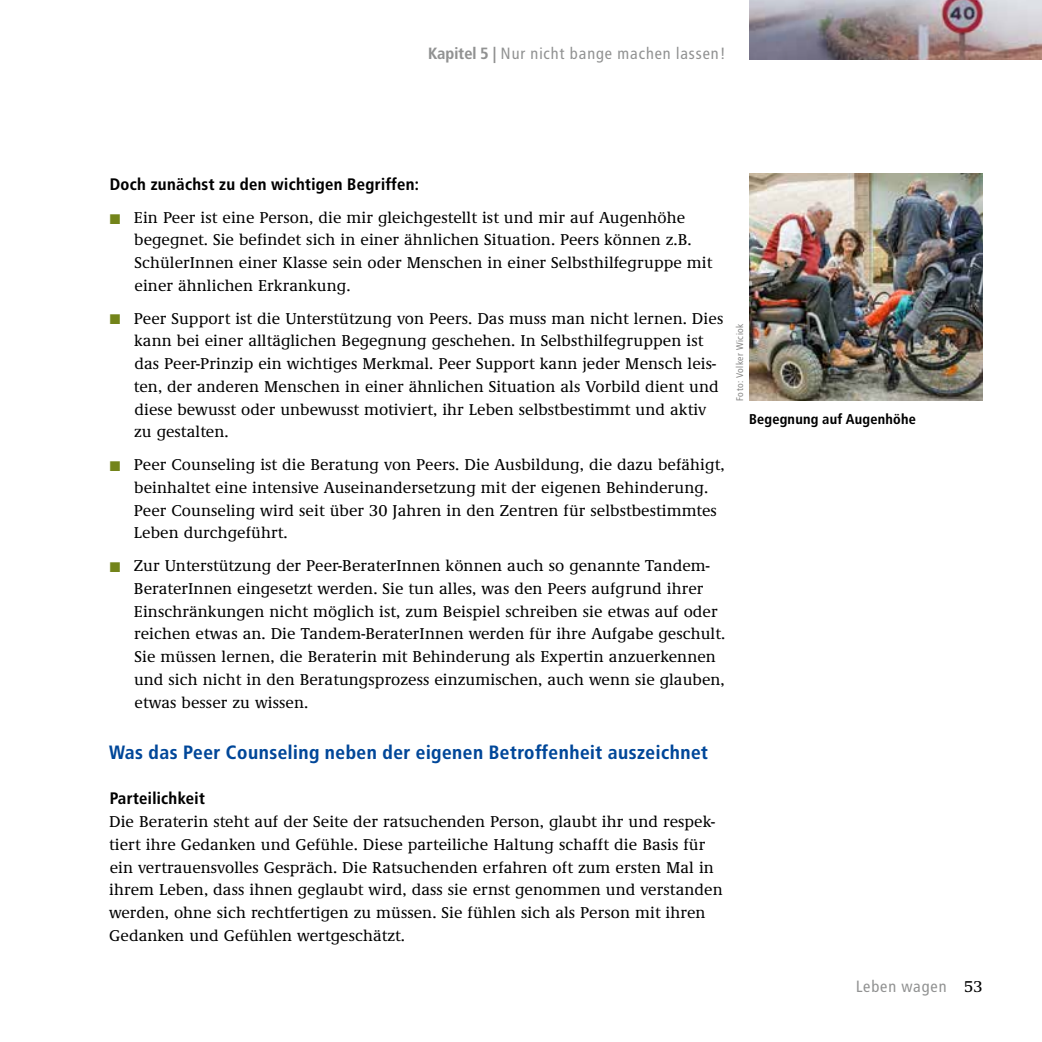
<style>
.page{position:relative;width:1042px;height:1042px;background:#fff}
.page>*{position:absolute;margin:0;border:0;box-sizing:border-box;transform-origin:0 0}
.t1{font:700 19.25px "Transit";letter-spacing:.005em;color:#004799}
.t2{font:700 16.62px "Transit";color:#000}
.t3{font:500 16.28px/22.8px "Demos EF";letter-spacing:.005em;color:#000}
.t4{font:16.28px "Transit";letter-spacing:.02em;color:#919292}
.t5{font:700 14.17px "Transit";letter-spacing:-.005em;color:#000}
.t6{font:9.62px "Transit";letter-spacing:.01em;color:#878786}
.s1{font-weight:700}
.s2{color:#73841a}
.s3{font-family:"Demos EF";font-weight:500;color:#000}
</style>
<div class="page">
<img style="left:749px;top:173px;width:233px;height:228px">
<img style="left:749px;top:0;width:293px;height:60px">
<p class="t4" style="left:428px;top:44px;width:300px"><span class="s1">Kapitel 5 |</span> Nur nicht bange machen lassen!</p>
<p class="t2" style="left:110px;top:174px;width:311px">Doch zunächst zu den wichtigen Begriffen:</p>
<p class="t3" style="left:134px;top:206px;width:580px;text-indent:-24px"><span class="s2">■</span> Ein Peer ist eine Person, die mir gleichgestellt ist und mir auf Augenhöhe begegnet. Sie befindet sich in einer ähnlichen Situation. Peers können z.B.<br>SchülerInnen einer Klasse sein oder Menschen in einer Selbsthilfegruppe mit einer ähnlichen Erkrankung.</p>
<p class="t3" style="left:134px;top:307px;width:591px;text-indent:-24px"><span class="s2">■</span> Peer Support ist die Unterstützung von Peers. Das muss man nicht lernen. Dies kann bei einer alltäglichen Begegnung geschehen. In Selbsthilfegruppen ist das Peer-Prinzip ein wichtiges Merkmal. Peer Support kann jeder Mensch leis&shy;ten, der anderen Menschen in einer ähnlichen Situation als Vorbild dient und diese bewusst oder unbewusst motiviert, ihr Leben selbstbestimmt und aktiv zu gestalten.</p>
<p class="t3" style="left:134px;top:454px;width:592px;text-indent:-24px"><span class="s2">■</span> Peer Counseling ist die Beratung von Peers. Die Ausbildung, die dazu befähigt, beinhaltet eine intensive Auseinandersetzung mit der eigenen Behinderung.<br>Peer Counseling wird seit über 30 Jahren in den Zentren für selbstbestimmtes Leben durchgeführt.</p>
<p class="t3" style="left:134px;top:555px;width:593px;text-indent:-24px"><span class="s2">■</span> Zur Unterstützung der Peer-BeraterInnen können auch so genannte Tandem-BeraterInnen eingesetzt werden. Sie tun alles, was den Peers aufgrund ihrer Einschränkungen nicht möglich ist, zum Beispiel schreiben sie etwas auf oder reichen etwas an. Die Tandem-BeraterInnen werden für ihre Aufgabe geschult.<br>Sie müssen lernen, die Beraterin mit Behinderung als Expertin anzuerkennen und sich nicht in den Beratungsprozess einzumischen, auch wenn sie glauben, etwas besser zu wissen.</p>
<p class="t1" style="left:109px;top:740px;width:601px">Was das Peer Counseling neben der eigenen Betroffenheit auszeichnet</p>
<p class="t2" style="left:110px;top:788px;width:97px">Parteilichkeit</p>
<p class="t3" style="left:109px;top:811px;width:615px">Die Beraterin steht auf der Seite der ratsuchenden Person, glaubt ihr und respek&shy;tiert ihre Gedanken und Gefühle. Diese parteiliche Haltung schafft die Basis für ein vertrauensvolles Gespräch. Die Ratsuchenden erfahren oft zum ersten Mal in ihrem Leben, dass ihnen geglaubt wird, dass sie ernst genommen und verstanden werden, ohne sich rechtfertigen zu müssen. Sie fühlen sich als Person mit ihren Gedanken und Gefühlen wertgeschätzt.</p>
<p class="t6" style="left:734px;top:401px;width:79px;rotate:-90deg">Foto: Volker Wiciok</p>
<p class="t5" style="left:749px;top:410px;width:169px">Begegnung auf Augenhöhe</p>
<p class="t4" style="left:856px;top:977px;width:128px">Leben wagen <span class="s3">53</span></p>
</div>
